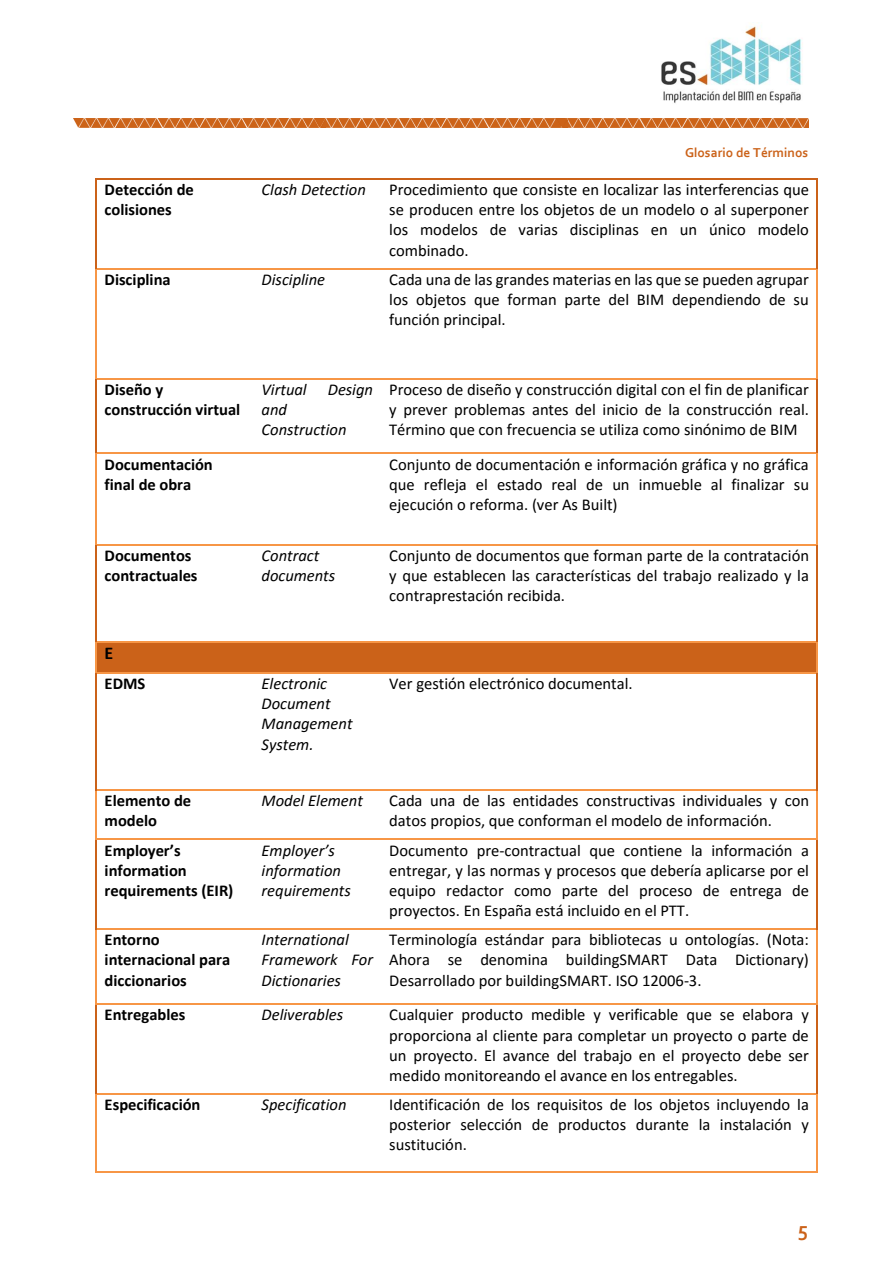
<style>
.page{position:relative;width:893px;height:1263px;background:#fff}
.page>*{position:absolute;margin:0;border:0;box-sizing:border-box;transform-origin:0 0}
.t1{font:700 21px "Corbel";color:#cb6219}
.t2{font:700 18px "Calibri";color:#000}
.t3{font:16.5px/20.1px "Calibri";color:#000;text-align:justify}
.t4{font:700 16.5px/20.1px "Calibri";color:#000}
.t5{font:italic 16.5px/20.1px "Calibri";color:#000}
.t6{font:700 13.5px "Corbel";color:#cb6219}
</style>
<div class="page">
<img style="left:567px;top:118px;width:241px;height:10px">
<img style="left:326px;top:118px;width:241px;height:10px">
<img style="left:73px;top:118px;width:253px;height:10px">
<img style="left:661px;top:26px;width:142px;height:77px">
<hr style="left:97px;top:178px;width:156px;height:2px;background:#cb6219">
<hr style="left:255px;top:178px;width:126px;height:2px;background:#cb6219">
<hr style="left:383px;top:178px;width:433px;height:2px;background:#cb6219">
<hr style="left:96px;top:180px;width:1px;height:88px;background:#cb6219">
<hr style="left:816px;top:180px;width:2px;height:88px;background:#cb6219">
<hr style="left:97px;top:268px;width:156px;height:1px;background:#f79646">
<hr style="left:255px;top:268px;width:126px;height:1px;background:#f79646">
<hr style="left:383px;top:268px;width:433px;height:1px;background:#f79646">
<hr style="left:96px;top:269px;width:1px;height:109px;background:#f79646">
<hr style="left:816px;top:269px;width:2px;height:109px;background:#f79646">
<hr style="left:97px;top:378px;width:156px;height:1px;background:#f79646">
<hr style="left:255px;top:378px;width:126px;height:1px;background:#f79646">
<hr style="left:383px;top:378px;width:433px;height:1px;background:#f79646">
<hr style="left:96px;top:379px;width:1px;height:73px;background:#cb6219">
<hr style="left:816px;top:379px;width:2px;height:73px;background:#cb6219">
<hr style="left:97px;top:452px;width:156px;height:2px;background:#f79646">
<hr style="left:255px;top:452px;width:126px;height:2px;background:#f79646">
<hr style="left:383px;top:452px;width:433px;height:2px;background:#f79646">
<hr style="left:96px;top:454px;width:1px;height:90px;background:#f79646">
<hr style="left:816px;top:454px;width:2px;height:90px;background:#f79646">
<hr style="left:97px;top:544px;width:156px;height:1px;background:#f79646">
<hr style="left:255px;top:544px;width:126px;height:1px;background:#f79646">
<hr style="left:383px;top:544px;width:433px;height:1px;background:#f79646">
<hr style="left:96px;top:545px;width:1px;height:96px;background:#cb6219">
<hr style="left:816px;top:545px;width:2px;height:96px;background:#cb6219">
<div style="left:97px;top:642px;width:8px;height:30px;background:#cb6219"></div>
<div style="left:245px;top:642px;width:8px;height:30px;background:#cb6219"></div>
<div style="left:105px;top:642px;width:140px;height:30px;background:#cb6219"></div>
<div style="left:253px;top:642px;width:9px;height:28px;background:#cb6219"></div>
<div style="left:373px;top:642px;width:8px;height:28px;background:#cb6219"></div>
<hr style="left:253px;top:670px;width:128px;height:2px;background:#cb6219">
<div style="left:262px;top:642px;width:111px;height:28px;background:#cb6219"></div>
<div style="left:381px;top:642px;width:8px;height:30px;background:#cb6219"></div>
<div style="left:809px;top:642px;width:7px;height:30px;background:#cb6219"></div>
<div style="left:389px;top:642px;width:420px;height:30px;background:#cb6219"></div>
<hr style="left:97px;top:641px;width:156px;height:1px;background:#f79646">
<hr style="left:255px;top:641px;width:126px;height:1px;background:#f79646">
<hr style="left:383px;top:641px;width:433px;height:1px;background:#f79646">
<hr style="left:96px;top:642px;width:1px;height:30px;background:#f79646">
<hr style="left:816px;top:642px;width:2px;height:30px;background:#f79646">
<hr style="left:97px;top:672px;width:156px;height:1px;background:#f79646">
<hr style="left:255px;top:672px;width:126px;height:1px;background:#f79646">
<hr style="left:383px;top:672px;width:433px;height:1px;background:#f79646">
<hr style="left:96px;top:673px;width:1px;height:116px;background:#cb6219">
<hr style="left:816px;top:673px;width:2px;height:116px;background:#cb6219">
<hr style="left:97px;top:789px;width:156px;height:2px;background:#f79646">
<hr style="left:255px;top:789px;width:126px;height:2px;background:#f79646">
<hr style="left:383px;top:789px;width:433px;height:2px;background:#f79646">
<hr style="left:96px;top:791px;width:1px;height:48px;background:#f79646">
<hr style="left:816px;top:791px;width:2px;height:48px;background:#f79646">
<hr style="left:97px;top:839px;width:156px;height:1px;background:#f79646">
<hr style="left:255px;top:839px;width:126px;height:1px;background:#f79646">
<hr style="left:383px;top:839px;width:433px;height:1px;background:#f79646">
<hr style="left:96px;top:840px;width:1px;height:88px;background:#cb6219">
<hr style="left:816px;top:840px;width:2px;height:88px;background:#cb6219">
<hr style="left:97px;top:928px;width:156px;height:2px;background:#f79646">
<hr style="left:255px;top:928px;width:126px;height:2px;background:#f79646">
<hr style="left:383px;top:928px;width:433px;height:2px;background:#f79646">
<hr style="left:96px;top:930px;width:1px;height:73px;background:#f79646">
<hr style="left:816px;top:930px;width:2px;height:73px;background:#f79646">
<hr style="left:97px;top:1003px;width:156px;height:2px;background:#f79646">
<hr style="left:255px;top:1003px;width:126px;height:2px;background:#f79646">
<hr style="left:383px;top:1003px;width:433px;height:2px;background:#f79646">
<hr style="left:96px;top:1005px;width:1px;height:88px;background:#cb6219">
<hr style="left:816px;top:1005px;width:2px;height:88px;background:#cb6219">
<hr style="left:97px;top:1093px;width:156px;height:2px;background:#f79646">
<hr style="left:255px;top:1093px;width:126px;height:2px;background:#f79646">
<hr style="left:383px;top:1093px;width:433px;height:2px;background:#f79646">
<hr style="left:96px;top:1095px;width:1px;height:77px;background:#f79646">
<hr style="left:97px;top:1172px;width:156px;height:1px;background:#f79646">
<hr style="left:254px;top:1172px;width:127px;height:1px;background:#f79646">
<hr style="left:381px;top:1172px;width:435px;height:1px;background:#f79646">
<hr style="left:816px;top:1095px;width:2px;height:77px;background:#f79646">
<p class="t6" style="left:685px;top:147px;width:125px">Glosario de Términos</p>
<p class="t4" style="left:105px;top:181px;width:91px">Detección de colisiones</p>
<p class="t5" style="left:262px;top:181px;width:106px">Clash Detection</p>
<p class="t3" style="left:389px;top:181px;width:421px">Procedimiento que consiste en localizar las interferencias que se producen entre los objetos de un modelo o al superponer los modelos de varias disciplinas en un único modelo combinado.</p>
<p class="t4" style="left:105px;top:271px;width:68px">Disciplina</p>
<p class="t5" style="left:262px;top:271px;width:65px">Discipline</p>
<p class="t3" style="left:389px;top:271px;width:421px">Cada una de las grandes materias en las que se pueden agrupar los objetos que forman parte del BIM dependiendo de su función principal.</p>
<p class="t4" style="left:105px;top:381px;width:137px">Diseño y construcción virtual</p>
<p class="t5" style="left:262px;top:381px;width:47px">Virtual</p>
<p class="t5" style="left:328px;top:381px;width:47px">Design</p>
<p class="t5" style="left:262px;top:401px;width:86px">and<br>Construction</p>
<p class="t3" style="left:389px;top:381px;width:421px">Proceso de diseño y construcción digital con el fin de planificar y prever problemas antes del inicio de la construcción real.<br>Término que con frecuencia se utiliza como sinónimo de BIM</p>
<p class="t4" style="left:105px;top:455px;width:110px">Documentación final de obra</p>
<p class="t3" style="left:389px;top:455px;width:421px">Conjunto de documentación e información gráfica y no gráfica que refleja el estado real de un inmueble al finalizar su ejecución o reforma. (ver As Built)</p>
<p class="t4" style="left:105px;top:547px;width:94px">Documentos contractuales</p>
<p class="t5" style="left:262px;top:547px;width:75px">Contract documents</p>
<p class="t3" style="left:389px;top:547px;width:422px">Conjunto de documentos que forman parte de la contratación y que establecen las características del trabajo realizado y la contraprestación recibida.</p>
<p class="t2" style="left:105px;top:646px;width:10px">E</p>
<p class="t4" style="left:105px;top:675px;width:42px">EDMS</p>
<p class="t5" style="left:262px;top:675px;width:93px">Electronic<br>Document<br>Management<br>System.</p>
<p class="t3" style="left:389px;top:675px;width:245px">Ver gestión electrónico documental.</p>
<p class="t4" style="left:105px;top:792px;width:88px">Elemento de modelo</p>
<p class="t5" style="left:262px;top:792px;width:103px">Model Element</p>
<p class="t3" style="left:389px;top:792px;width:421px">Cada una de las entidades constructivas individuales y con datos propios, que conforman el modelo de información.</p>
<p class="t4" style="left:105px;top:841px;width:130px">Employer’s information requirements (EIR)</p>
<p class="t5" style="left:262px;top:841px;width:91px">Employer’s information requirements</p>
<p class="t3" style="left:389px;top:841px;width:421px">Documento pre-contractual que contiene la información a entregar, y las normas y procesos que debería aplicarse por el equipo redactor como parte del proceso de entrega de proyectos. En España está incluido en el PTT.</p>
<p class="t4" style="left:105px;top:931px;width:127px">Entorno internacional para diccionarios</p>
<p class="t5" style="left:262px;top:931px;width:113px">International<br>Framework For<br>Dictionaries</p>
<p class="t3" style="left:389px;top:931px;width:421px">Terminología estándar para bibliotecas u ontologías. (Nota:<br>Ahora se denomina buildingSMART Data Dictionary)<br>Desarrollado por buildingSMART. ISO 12006-3.</p>
<p class="t4" style="left:105px;top:1006px;width:82px">Entregables</p>
<p class="t5" style="left:262px;top:1006px;width:83px">Deliverables</p>
<p class="t3" style="left:389px;top:1006px;width:421px">Cualquier producto medible y verificable que se elabora y proporciona al cliente para completar un proyecto o parte de un proyecto. El avance del trabajo en el proyecto debe ser medido monitoreando el avance en los entregables.</p>
<p class="t4" style="left:105px;top:1096px;width:97px">Especificación</p>
<p class="t5" style="left:262px;top:1096px;width:87px">Specification</p>
<p class="t3" style="left:389px;top:1096px;width:421px">Identificación de los requisitos de los objetos incluyendo la posterior selección de productos durante la instalación y sustitución.</p>
<p class="t1" style="left:798px;top:1220px;width:12px">5</p>
</div>
